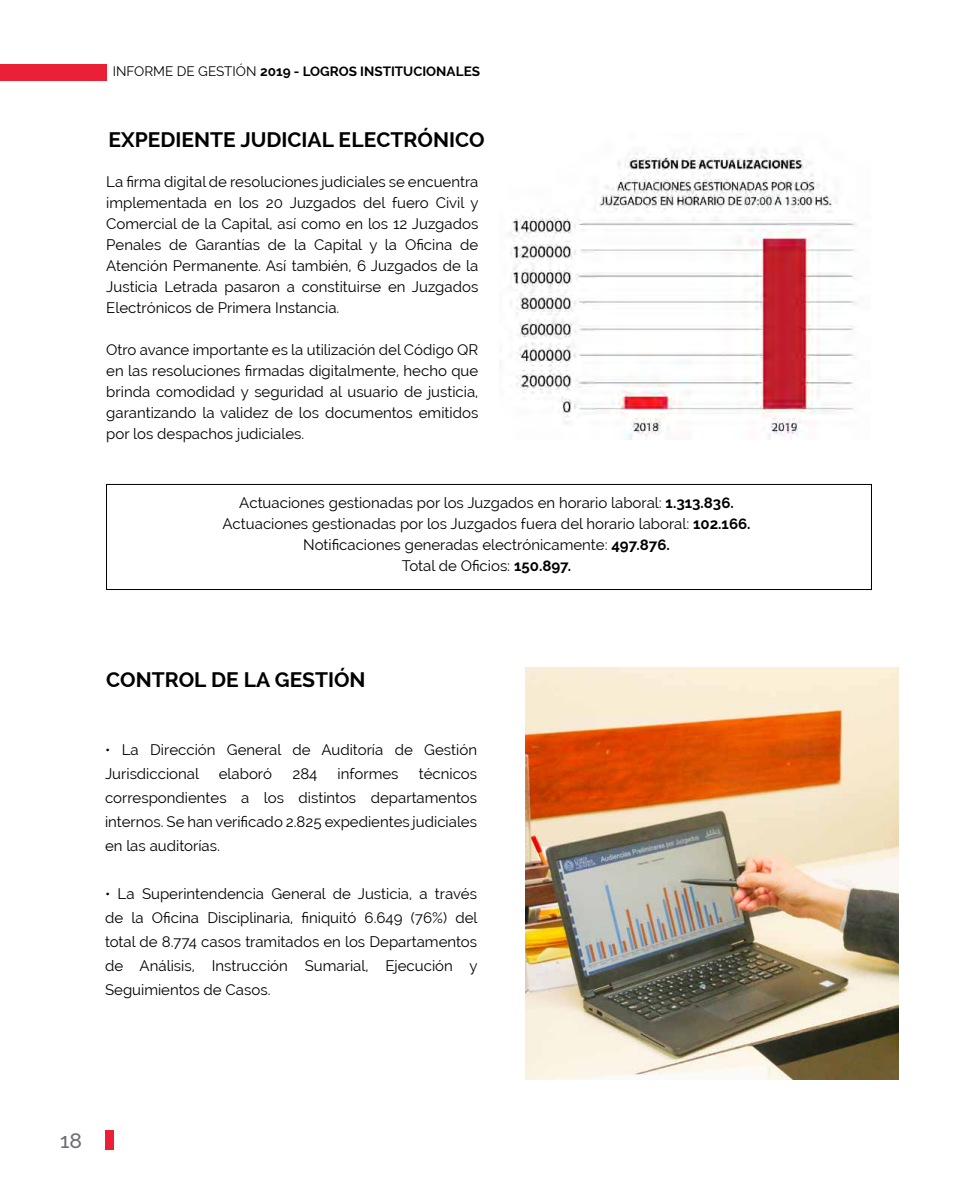
<style>
.page{position:relative;width:978px;height:1191px;background:#fff}
.page>*{position:absolute;margin:0;border:0;box-sizing:border-box;transform-origin:0 0}
.t1{font:700 21px "Raleway";color:#000}
.t2{font:500 21px "Raleway";color:#6d6e71}
.t3{font:15px/21px "Raleway";color:#000;text-align:justify}
.t4{font:700 13.5px "Raleway";color:#000}
.s1{font-weight:400}
.s2{font-weight:700}
</style>
<div class="page">
<div style="left:0;top:64px;width:106px;height:16px;background:#eb2036"></div>
<div style="left:105px;top:1130px;width:9px;height:19px;background:#eb2036"></div>
<img style="left:526px;top:667px;width:373px;height:412px">
<img style="left:509px;top:150px;width:348px;height:289px">
<div style="left:106px;top:484px;width:766px;height:106px;border:1px solid #000"></div>
<p class="t4" style="left:113px;top:64px;width:369px"><span class="s1">INFORME DE GESTIÓN</span> 2019 - LOGROS INSTITUCIONALES</p>
<h1 class="t1" style="left:109px;top:128px;width:378px">EXPEDIENTE JUDICIAL ELECTRÓNICO</h1>
<p class="t3" style="left:106px;top:171px;width:374px">La firma digital de resoluciones judiciales se encuentra implementada en los 20 Juzgados del fuero Civil y Comercial de la Capital, así como en los 12 Juzgados Penales de Garantías de la Capital y la Oficina de Atención Permanente. Así también, 6 Juzgados de la Justicia Letrada pasaron a constituirse en Juzgados Electrónicos de Primera Instancia.</p>
<p class="t3" style="left:106px;top:339px;width:374px">Otro avance importante es la utilización del Código QR en las resoluciones firmadas digitalmente, hecho que brinda comodidad y seguridad al usuario de justicia, garantizando la validez de los documentos emitidos por los despachos judiciales.</p>
<p class="t3" style="left:222px;top:492px;width:530px;text-align:center">Actuaciones gestionadas por los Juzgados en horario laboral: <span class="s2">1.313.836.<br></span>Actuaciones gestionadas por los Juzgados fuera del horario laboral: <span class="s2">102.166.<br></span>Notificaciones generadas electrónicamente: <span class="s2">497.876.<br></span>Total de Oficios: <span class="s2">150.897.</span></p>
<h1 class="t1" style="left:106px;top:667px;width:261px">CONTROL DE LA GESTIÓN</h1>
<p class="t3" style="left:105px;top:737px;width:374px;line-height:24px">• La Dirección General de Auditoría de Gestión<br>Jurisdiccional</p>
<p class="t3" style="left:219px;top:763px;width:55px">elaboró</p>
<p class="t3" style="left:292px;top:763px;width:27px">284</p>
<p class="t3" style="left:338px;top:763px;width:63px">informes</p>
<p class="t3" style="left:105px;top:761px;width:374px;line-height:24px;text-indent:314px">técnicos correspondientes a los distintos departamentos internos. Se han verificado 2.825 expedientes judiciales en las auditorías.</p>
<p class="t3" style="left:105px;top:881px;width:374px;line-height:24px">• La Superintendencia General de Justicia, a través de la Oficina Disciplinaria, finiquitó 6.649 (76%) del total de 8.774 casos tramitados en los Departamentos de Análisis, Instrucción Sumarial, Ejecución y Seguimientos de Casos.</p>
<h1 class="t2" style="left:60px;top:1128px;width:23px">18</h1>
</div>
